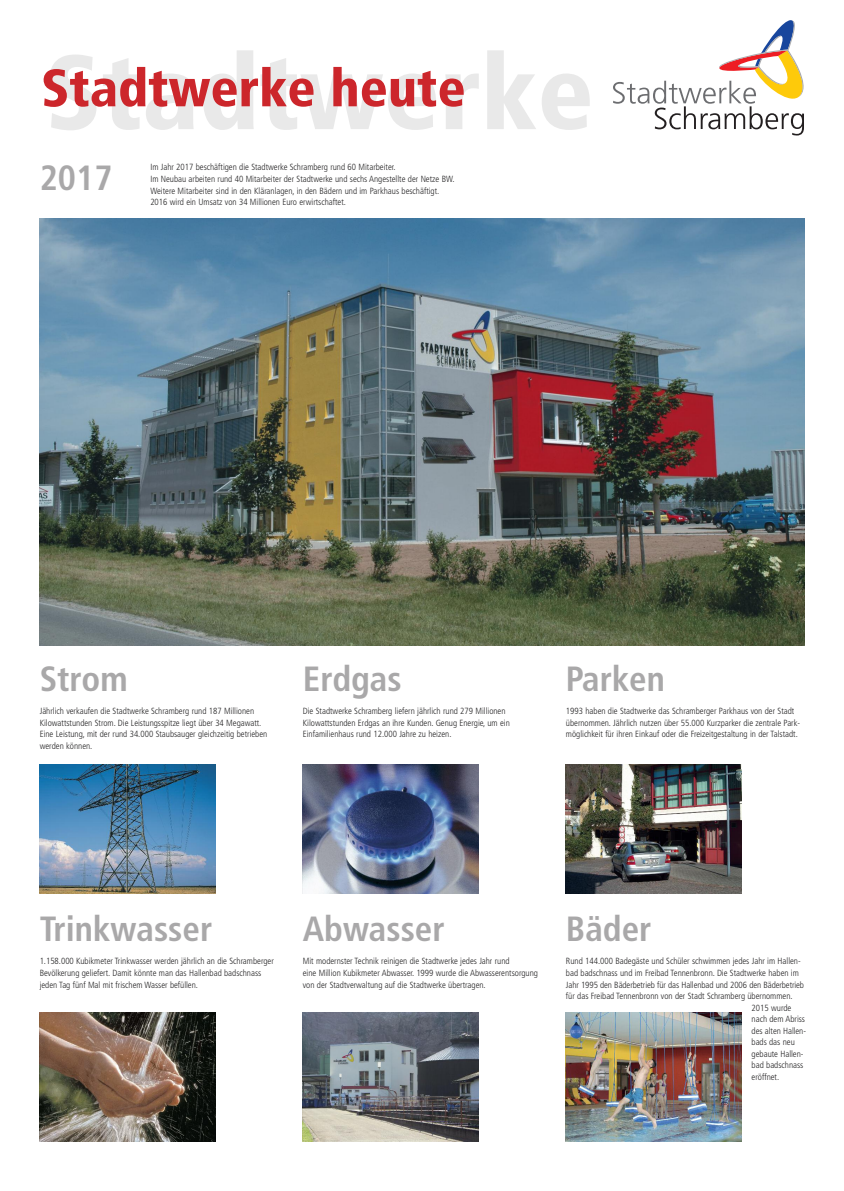
<style>
.page{position:relative;width:844px;height:1191px;background:#fff}
.page>*{position:absolute;margin:0;border:0;box-sizing:border-box;transform-origin:0 0}
.t1{font:900 condensed 52.5px "Frutiger";color:#cc262b}
.t2{font:700 condensed 35px "Frutiger";color:#a9a8a9}
.t3{font:300 condensed 8.92px/11.5px "Frutiger";color:#272627}
.s1{font-size:105px;color:#e9e9e9}
</style>
<div class="page">
<svg style="left:613px;top:20px;width:191px;height:115px"></svg>
<img style="left:40px;top:218px;width:764px;height:427px">
<img style="left:40px;top:764px;width:175px;height:129px">
<img style="left:40px;top:1012px;width:175px;height:129px">
<img style="left:303px;top:764px;width:175px;height:129px">
<img style="left:303px;top:1012px;width:175px;height:129px">
<img style="left:566px;top:764px;width:175px;height:129px">
<img style="left:566px;top:1012px;width:175px;height:129px">
<h1 class="t1" style="left:41px;top:67px;width:554px">S<span class="s1">S</span>t a<span class="s1">t</span>d<span class="s1">a</span>t w<span class="s1">d</span>e r <span class="s1">t</span>k e<span class="s1">w</span>h e<span class="s1">e</span>u t e<span class="s1">r k e</span></h1>
<h2 class="t2" style="left:40px;top:164px;width:74px">2017</h2>
<p class="t3" style="left:150px;top:162px;width:305px">Im Jahr 2017 beschäftigen die Stadtwerke Schramberg rund 60 Mitarbeiter.<br>Im Neubau arbeiten rund 40 Mitarbeiter der Stadtwerke und sechs Angestellte der Netze BW.<br>Weitere Mitarbeiter sind in den Kläranlagen, in den Bädern und im Parkhaus beschäftigt.<br>2016 wird ein Umsatz von 34 Millionen Euro erwirtschaftet.</p>
<h2 class="t2" style="left:40px;top:665px;width:89px">Strom</h2>
<p class="t3" style="left:40px;top:706px;width:229px">Jährlich verkaufen die Stadtwerke Schramberg rund 187 Millionen Kilowattstunden Strom. Die Leistungsspitze liegt über 34 Megawatt.<br>Eine Leistung, mit der rund 34.000 Staubsauger gleichzeitig betrieben werden können.</p>
<h2 class="t2" style="left:303px;top:665px;width:100px">Erdgas</h2>
<p class="t3" style="left:303px;top:706px;width:208px">Die Stadtwerke Schramberg liefern jährlich rund 279 Millionen<br>Kilowattstunden Erdgas an ihre Kunden. Genug Energie, um ein<br>Einfamilienhaus rund 12.000 Jahre zu heizen.</p>
<h2 class="t2" style="left:566px;top:665px;width:100px">Parken</h2>
<p class="t3" style="left:566px;top:706px;width:236px">1993 haben die Stadtwerke das Schramberger Parkhaus von der Stadt übernommen. Jährlich nutzen über 55.000 Kurzparker die zentrale Park&shy;möglichkeit für ihren Einkauf oder die Freizeitgestaltung in der Talstadt.</p>
<h2 class="t2" style="left:40px;top:915px;width:174px">Trinkwasser</h2>
<p class="t3" style="left:40px;top:956px;width:236px">1.158.000 Kubikmeter Trinkwasser werden jährlich an die Schramberger<br>Bevölkerung geliefert. Damit könnte man das Hallenbad badschnass jeden Tag fünf Mal mit frischem Wasser befüllen.</p>
<h2 class="t2" style="left:303px;top:915px;width:143px">Abwasser</h2>
<p class="t3" style="left:303px;top:956px;width:236px">Mit modernster Technik reinigen die Stadtwerke jedes Jahr rund<br>eine Million Kubikmeter Abwasser. 1999 wurde die Abwasserentsorgung von der Stadtverwaltung auf die Stadtwerke übertragen.</p>
<h2 class="t2" style="left:566px;top:915px;width:87px">Bäder</h2>
<p class="t3" style="left:566px;top:956px;width:236px">Rund 144.000 Badegäste und Schüler schwimmen jedes Jahr im Hallen-</p>
<p class="t3" style="left:566px;top:967px;width:234px">bad badschnass und im Freibad Tennenbronn. Die Stadtwerke haben im</p>
<p class="t3" style="left:566px;top:979px;width:239px">Jahr 1995 den Bäderbetrieb für das Hallenbad und 2006 den Bäderbetrieb</p>
<p class="t3" style="left:566px;top:991px;width:228px">für das Freibad Tennenbronn von der Stadt Schramberg übernommen.</p>
<p class="t3" style="left:751px;top:1002px;width:41px">2015 wurde</p>
<p class="t3" style="left:751px;top:1014px;width:55px">nach dem Abriss</p>
<p class="t3" style="left:751px;top:1025px;width:56px">des alten Hallen-</p>
<p class="t3" style="left:751px;top:1037px;width:45px">bads das neu</p>
<p class="t3" style="left:751px;top:1048px;width:53px">gebaute Hallen-</p>
<p class="t3" style="left:751px;top:1060px;width:53px">bad badschnass</p>
<p class="t3" style="left:751px;top:1071px;width:29px">eröffnet.</p>
</div>
